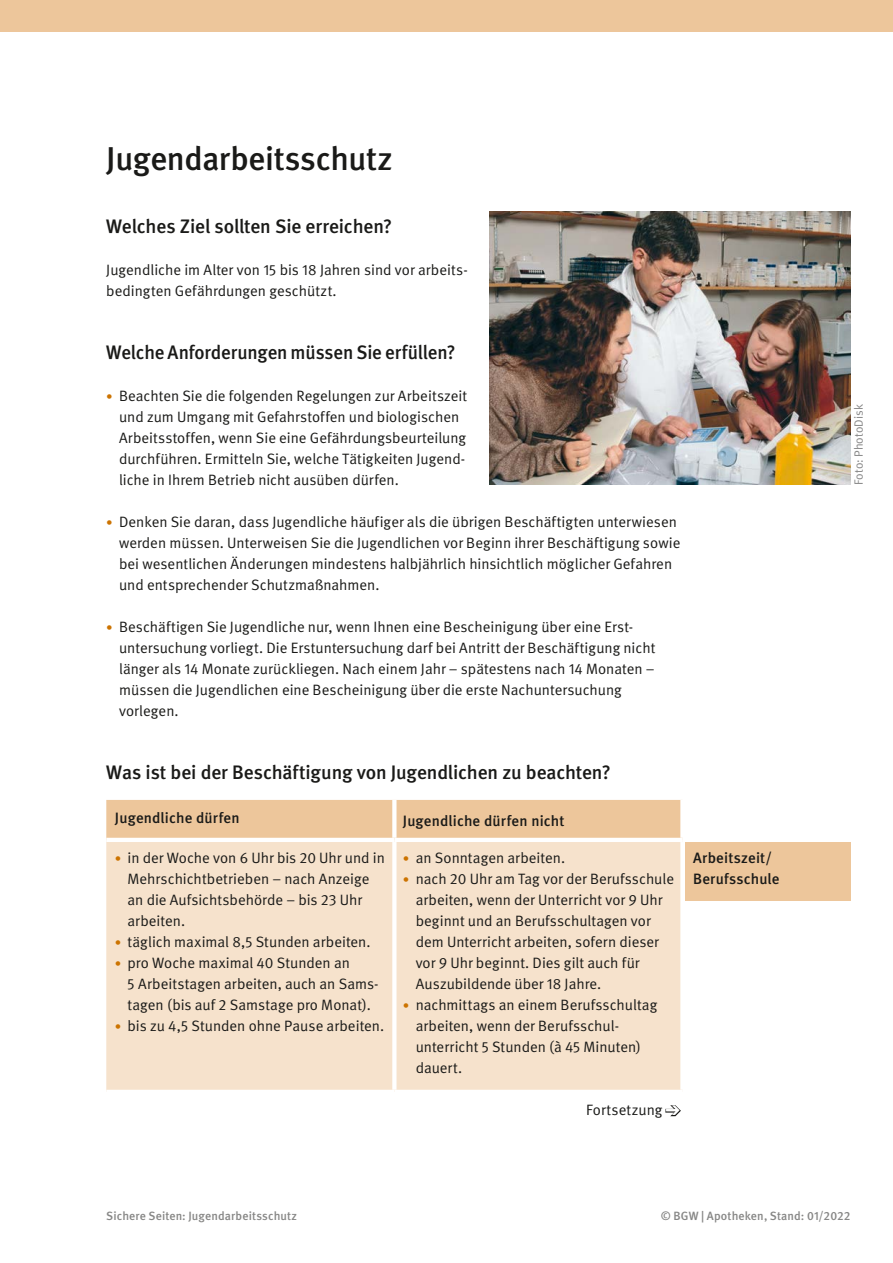
<style>
.page{position:relative;width:893px;height:1263px;background:#fff}
.page>*{position:absolute;margin:0;border:0;box-sizing:border-box;transform-origin:0 0}
.t1{font:500 33px "DGUV Meta";letter-spacing:-.01em;color:#1a1a18}
.t2{font:500 19.5px "DGUV Meta";letter-spacing:-.01em;color:#1a1a18}
.t3{font:15px/21px "DGUV Meta";color:#1a1a18}
.t4{font:500 15px/21px "DGUV Meta";letter-spacing:.01em;color:#1a1a18}
.t5{font:500 12px "DGUV Meta";letter-spacing:.01em;color:#878786}
.t6{font:12px "DGUV Meta";letter-spacing:.005em;color:#868686}
.s1{font-size:12.75px;color:#cc7300}
.s2{color:#fff}
</style>
<div class="page">
<div style="left:0;top:0;width:893px;height:32px;background:#edc69b"></div>
<div style="left:106px;top:800px;width:574px;height:38px;background:#edc69b"></div>
<div style="left:106px;top:842px;width:574px;height:248px;background:#f6e2cc"></div>
<svg style="left:392px;top:800px;width:4px;height:38px"></svg>
<svg style="left:392px;top:842px;width:4px;height:248px"></svg>
<div style="left:685px;top:842px;width:165px;height:58px;background:#edc69b"></div>
<img style="left:489px;top:212px;width:361px;height:273px">
<svg style="left:665px;top:1105px;width:16px;height:12px"></svg>
<h1 class="t1" style="left:106px;top:139px;width:288px">Jugendarbeitsschutz</h1>
<h2 class="t2" style="left:106px;top:215px;width:287px">Welches Ziel sollten Sie erreichen?</h2>
<p class="t3" style="left:106px;top:259px;width:361px">Jugendliche im Alter von 15 bis 18 Jahren sind vor arbeits&shy;bedingten Gefährdungen geschützt.</p>
<h2 class="t2" style="left:106px;top:341px;width:351px">Welche Anforderungen müssen Sie erfüllen?</h2>
<p class="t3" style="left:119px;top:385px;width:350px;text-indent:-13px"><span class="s1">•</span> Beachten Sie die folgenden Regelungen zur Arbeitszeit und zum Umgang mit Gefahrstoffen und biologischen Arbeitsstoffen, wenn Sie eine Gefährdungsbeurteilung durchführen. Ermitteln Sie, welche Tätigkeiten Jugend&shy;liche in Ihrem Betrieb nicht ausüben dürfen.</p>
<p class="t3" style="left:119px;top:511px;width:563px;text-indent:-13px"><span class="s1">•</span> Denken Sie daran, dass Jugendliche häufiger als die übrigen Beschäftigten unterwiesen werden müssen. Unterweisen Sie die Jugendlichen vor Beginn ihrer Beschäftigung sowie bei wesentlichen Änderungen mindestens halbjährlich hinsichtlich möglicher Gefahren und entsprechender Schutzmaßnahmen.</p>
<p class="t3" style="left:119px;top:616px;width:538px;text-indent:-13px"><span class="s1">•</span> Beschäftigen Sie Jugendliche nur, wenn Ihnen eine Bescheinigung über eine Erst&shy;untersuchung vorliegt. Die Erstuntersuchung darf bei Antritt der Beschäftigung nicht länger als 14 Monate zurückliegen. Nach einem Jahr – spätestens nach 14 Monaten – müssen die Jugendlichen eine Bescheinigung über die erste Nachuntersuchung vorlegen.</p>
<h2 class="t2" style="left:106px;top:761px;width:506px">Was ist bei der Beschäftigung von Jugendlichen zu beachten?</h2>
<p class="t4" style="left:115px;top:808px;width:126px">Jugendliche dürfen</p>
<p class="t4" style="left:403px;top:810px;width:163px">Jugendliche dürfen nicht</p>
<p class="t3" style="left:128px;top:847px;width:259px;text-indent:-13px"><span class="s1">•</span> in der Woche von 6 Uhr bis 20 Uhr und in<br>Mehrschichtbetrieben – nach Anzeige an die Aufsichtsbehörde – bis 23 Uhr arbeiten.</p>
<p class="t3" style="left:115px;top:931px;width:257px"><span class="s1">•</span> täglich maximal 8,5 Stunden arbeiten.</p>
<p class="t3" style="left:128px;top:952px;width:251px;text-indent:-13px"><span class="s1">•</span> pro Woche maximal 40 Stunden an<br>5 Arbeitstagen arbeiten, auch an Sams&shy;tagen (bis auf 2 Samstage pro Monat).</p>
<p class="t3" style="left:115px;top:1015px;width:271px"><span class="s1">•</span> bis zu 4,5 Stunden ohne Pause arbeiten.</p>
<p class="t3" style="left:403px;top:847px;width:164px"><span class="s1">•</span> an Sonntagen arbeiten.</p>
<p class="t3" style="left:416px;top:868px;width:260px;text-indent:-13px"><span class="s1">•</span> nach 20 Uhr am Tag vor der Berufsschule arbeiten, wenn der Unterricht vor 9 Uhr beginnt und an Berufsschultagen vor dem Unterricht arbeiten, sofern dieser vor 9 Uhr beginnt. Dies gilt auch für Auszubildende über 18 Jahre.</p>
<p class="t3" style="left:416px;top:994px;width:243px;text-indent:-13px"><span class="s1">•</span> nachmittags an einem Berufsschultag arbeiten, wenn der Berufsschul&shy;unterricht 5 Stunden (à 45 Minuten) dauert.</p>
<p class="t3" style="left:586px;top:1099px;width:96px">Fortsetzung <span class="s2">➔</span></p>
<p class="t4" style="left:693px;top:848px;width:88px">Arbeitszeit/<br>Berufsschule</p>
<p class="t6" style="left:852px;top:485px;width:82px;rotate:-90deg">Foto: PhotoDisk</p>
<p class="t5" style="left:106px;top:1209px;width:192px">Sichere Seiten: Jugendarbeitsschutz</p>
<p class="t5" style="left:661px;top:1209px;width:191px">© BGW | Apotheken, Stand: 01/2022</p>
</div>
